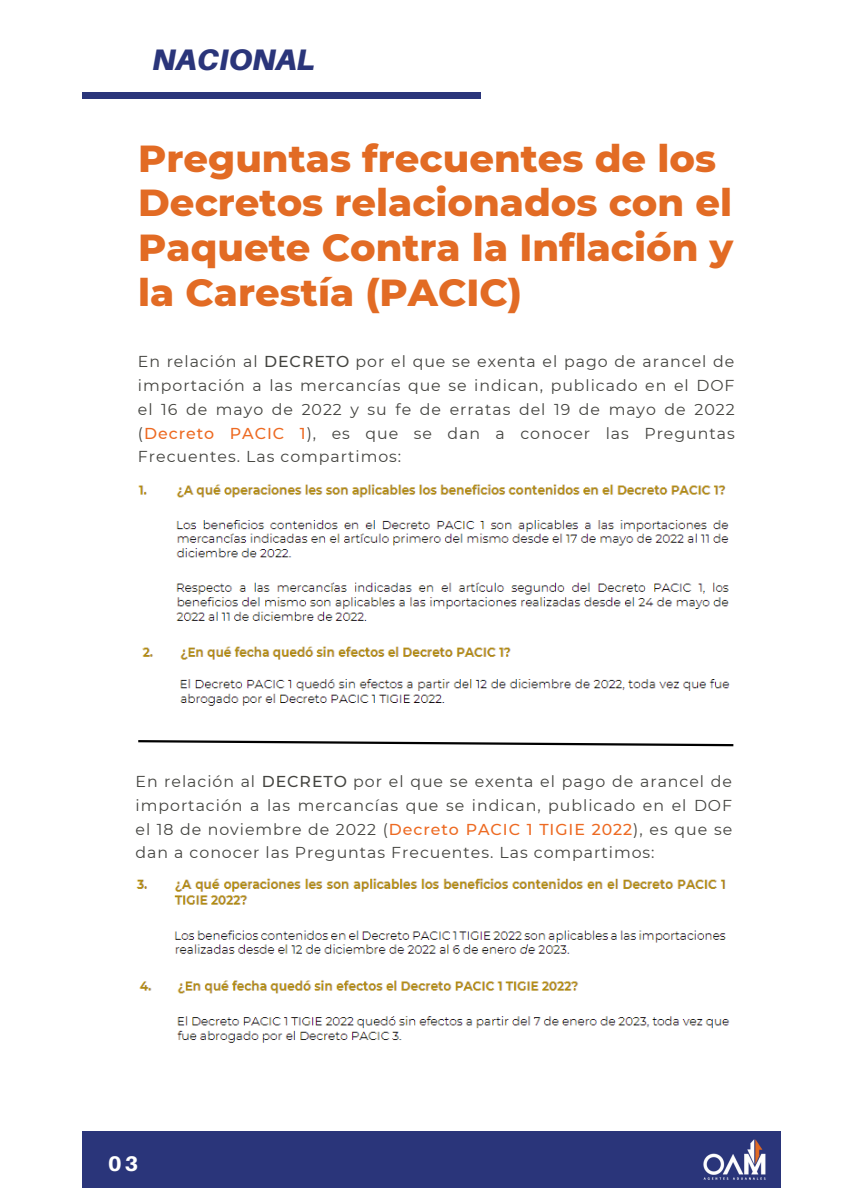
<style>
.page{position:relative;width:864px;height:1188px;background:#fff}
.page>*{position:absolute;margin:0;border:0;box-sizing:border-box;transform-origin:0 0}
.t1{font:800 38.4px/44.7px "Montserrat";color:#e26b24}
.t2{font:italic 900 29.7px "Aileron";color:#2a357a}
.t3{font:800 21.15px "Aileron";color:#fff}
.t4{font:15.75px/23.7px "Montserrat";letter-spacing:.06em;color:#444440;text-align:justify}
.s1{font-weight:500}
.s2{font-weight:500;color:#ed6a22}
</style>
<div class="page">
<div style="left:83px;top:1132px;width:698px;height:56px;background:#2a357a"></div>
<div style="left:83px;top:92px;width:398px;height:7px;background:#2a357a"></div>
<img style="left:703px;top:1139px;width:63px;height:41px">
<img style="left:138px;top:484px;width:591px;height:137px">
<img style="left:142px;top:646px;width:588px;height:60px">
<img style="left:136px;top:878px;width:590px;height:76px">
<img style="left:139px;top:980px;width:591px;height:63px">
<svg style="left:138px;top:740px;width:596px;height:7px"></svg>
<h2 class="t2" style="left:152px;top:41px;width:164px">NACIONAL</h2>
<h1 class="t1" style="left:138px;top:135px;width:597px">Preguntas frecuentes de los<br>Decretos relacionados con el<br>Paquete Contra la Inflación y la Carestía (PACIC)</h1>
<p class="t4" style="left:138px;top:350px;width:598px">En relación al <span class="s1">DECRETO</span> por el que se exenta el pago de arancel de importación a las mercancías que se indican, publicado en el DOF el 16 de mayo de 2022 y su fe de erratas del 19 de mayo de 2022 (<span class="s2">Decreto PACIC 1</span>), es que se dan a conocer las Preguntas Frecuentes. Las compartimos:</p>
<p class="t4" style="left:136px;top:770px;width:598px">En relación al <span class="s1">DECRETO</span> por el que se exenta el pago de arancel de importación a las mercancías que se indican, publicado en el DOF el 18 de noviembre de 2022 (<span class="s2">Decreto PACIC 1 TIGIE 2022</span>), es que se dan a conocer las Preguntas Frecuentes. Las compartimos:</p>
<h3 class="t3" style="left:108px;top:1150px;width:32px">03</h3>
</div>
